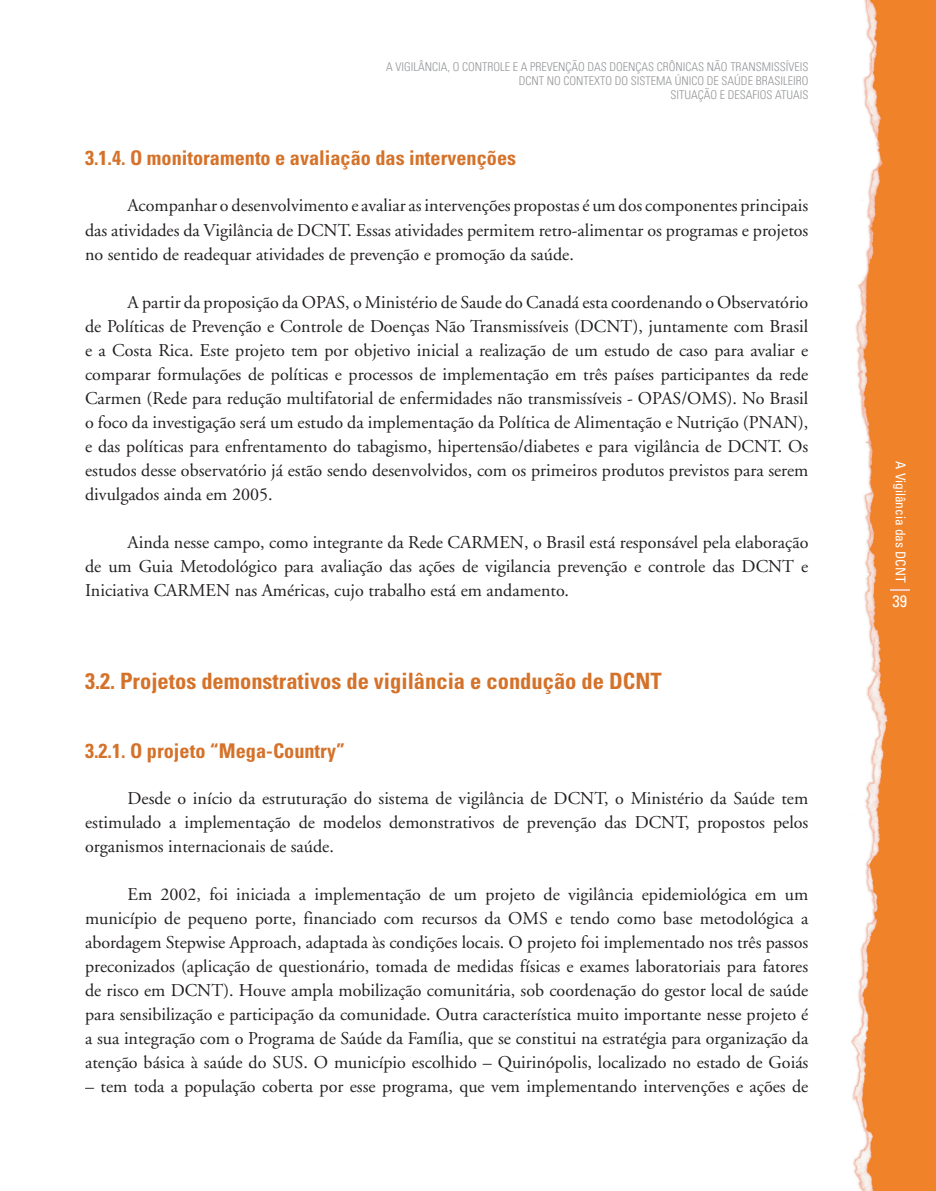
<style>
.page{position:relative;width:936px;height:1191px;background:#fff}
.page>*{position:absolute;margin:0;border:0;box-sizing:border-box;transform-origin:0 0}
.t1{font:700 condensed 22.5px "Univers";color:#d5722a}
.t2{font:700 condensed 20.25px "Univers";color:#d5722a}
.t3{font:18px/24px "Adobe Garamond";color:#231f20;text-align:justify}
.t4{font:condensed 16.5px "Univers";color:#fff}
.t5{font:condensed 13.5px "Univers";color:#fff}
.t6{font:300 condensed 12px/14.4px "Univers";color:#939598;text-align:right}
</style>
<div class="page">
<img style="left:851px;top:0;width:84px;height:1191px">
<svg style="left:890px;top:589px;width:19px;height:1px"></svg>
<p class="t6" style="left:386px;top:59px;width:424px">A VIGILÂNCIA, O CONTROLE E A PREVENÇÃO DAS DOENÇAS CRÔNICAS NÃO TRANSMISSÍVEIS<br>DCNT NO CONTEXTO DO SISTEMA ÚNICO DE SAÚDE BRASILEIRO<br>SITUAÇÃO E DESAFIOS ATUAIS</p>
<p class="t2" style="left:85px;top:145px;width:432px">3.1.4. O monitoramento e avaliação das intervenções</p>
<p class="t3" style="left:85px;top:194px;width:724px;text-indent:43px">Acompanhar o desenvolvimento e avaliar as intervenções propostas é um dos componentes principais das atividades da Vigilância de DCNT. Essas atividades permitem retro-alimentar os programas e projetos no sentido de readequar atividades de prevenção e promoção da saúde.</p>
<p class="t3" style="left:85px;top:290px;width:724px;text-indent:43px">A partir da proposição da OPAS, o Ministério de Saude do Canadá esta coordenando o Observatório de Políticas de Prevenção e Controle de Doenças Não Transmissíveis (DCNT), juntamente com Brasil e a Costa Rica. Este projeto tem por objetivo inicial a realização de um estudo de caso para avaliar e comparar formulações de políticas e processos de implementação em três países participantes da rede Carmen (Rede para redução multifatorial de enfermidades não transmissíveis - OPAS/OMS). No Brasil o foco da investigação será um estudo da implementação da Política de Alimentação e Nutrição (PNAN), e das políticas para enfrentamento do tabagismo, hipertensão/diabetes e para vigilância de DCNT. Os estudos desse observatório já estão sendo desenvolvidos, com os primeiros produtos previstos para serem divulgados ainda em 2005.</p>
<p class="t3" style="left:85px;top:530px;width:724px;text-indent:43px">Ainda nesse campo, como integrante da Rede CARMEN, o Brasil está responsável pela elaboração de um Guia Metodológico para avaliação das ações de vigilancia prevenção e controle das DCNT e Iniciativa CARMEN nas Américas, cujo trabalho está em andamento.</p>
<p class="t1" style="left:85px;top:667px;width:578px">3.2. Projetos demonstrativos de vigilância e condução de DCNT</p>
<p class="t2" style="left:85px;top:738px;width:261px">3.2.1. O projeto “Mega-Country”</p>
<p class="t3" style="left:85px;top:787px;width:724px;text-indent:43px">Desde o início da estruturação do sistema de vigilância de DCNT, o Ministério da Saúde tem estimulado a implementação de modelos demonstrativos de prevenção das DCNT, propostos pelos organismos internacionais de saúde.</p>
<p class="t3" style="left:85px;top:883px;width:724px;text-indent:43px">Em 2002, foi iniciada a implementação de um projeto de vigilância epidemiológica em um município de pequeno porte, financiado com recursos da OMS e tendo como base metodológica a abordagem Stepwise Approach, adaptada às condições locais. O projeto foi implementado nos três passos preconizados (aplicação de questionário, tomada de medidas físicas e exames laboratoriais para fatores de risco em DCNT). Houve ampla mobilização comunitária, sob coordenação do gestor local de saúde para sensibilização e participação da comunidade. Outra característica muito importante nesse projeto é a sua integração com o Programa de Saúde da Família, que se constitui na estratégia para organização da atenção básica à saúde do SUS. O município escolhido – Quirinópolis, localizado no estado de Goiás</p>
<p class="t3" style="left:85px;top:1075px;width:724px">– tem toda a população coberta por esse programa, que vem implementando intervenções e ações de</p>
<p class="t5" style="left:909px;top:461px;width:123px;rotate:90deg">A Vigilância das DCNT</p>
<p class="t4" style="left:892px;top:590px;width:16px">39</p>
</div>
